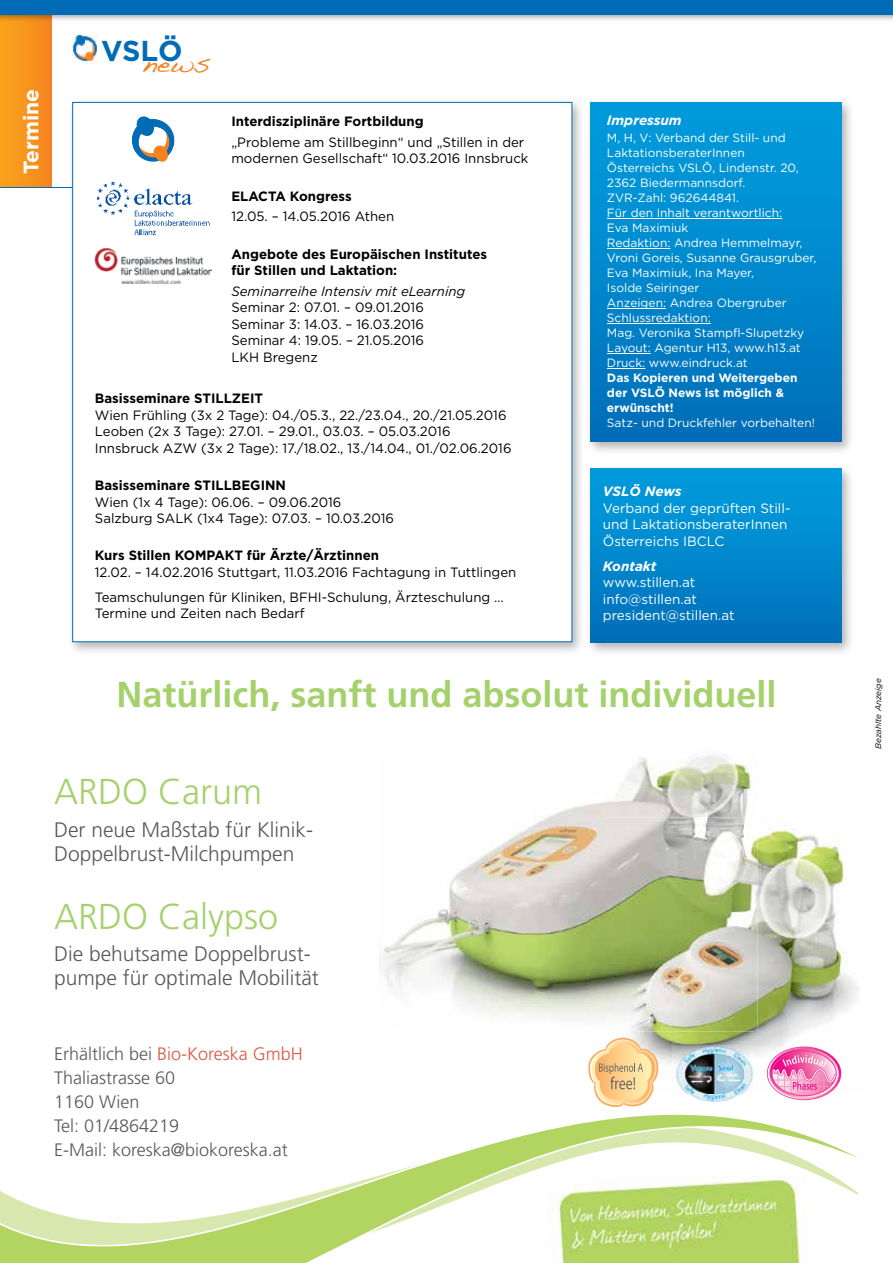
<style>
.page{position:relative;width:893px;height:1263px;background:#fff}
.page>*{position:absolute;margin:0;border:0;box-sizing:border-box;transform-origin:0 0}
.t1{font:700 36px "Frutiger LT";color:#a5d16c}
.t2{font:300 36px "Frutiger LT";color:#a5d16c}
.t3{font:700 28.8px "Gotham HTF";color:#006cb7}
.t4{font:300 21px/24px "Frutiger LT";color:#58595b}
.t5{font:700 21px "Gotham HTF";color:#fff}
.t6{font:300 18px/24px "Frutiger LT";color:#58595b}
.t7{font:13.5px/16.5px "Gotham HTF";color:#000}
.t8{font:700 13.5px/16.5px "Gotham HTF";color:#000}
.t9{font:13.5px/16.5px "Gotham HTF";color:#fff}
.t10{font:italic 13.5px "Gotham HTF";color:#000}
.t11{font:italic 700 13.5px "Gotham HTF";color:#fff}
.t12{font:12px/15px "Gotham HTF";color:#fff}
.t13{font:700 12px/15px "Gotham HTF";color:#fff}
.t14{font:italic 8.25px "Gotham HTF";color:#000}
.s1{color:#d95943}
</style>
<div class="page">
<div style="left:0;top:0;width:51px;height:187px;background:linear-gradient(to right,#faa51b,#f68520)"></div>
<hr style="left:0;top:187px;width:103px;height:1px;background:#006cb7">
<div style="left:0;top:0;width:893px;height:23px;background:#000;opacity:.5"></div>
<div style="left:0;top:0;width:893px;height:14px;background:#006cb7"></div>
<div style="left:585px;top:98px;width:270px;height:358px;background:#000;opacity:.3"></div>
<div style="left:590px;top:102px;width:252px;height:340px;background:linear-gradient(to bottom,#009ede,#006fba)"></div>
<hr style="left:607px;top:218px;width:175px;height:1px;background:#fff">
<hr style="left:607px;top:248px;width:63px;height:1px;background:#fff">
<hr style="left:607px;top:308px;width:59px;height:1px;background:#fff">
<hr style="left:607px;top:323px;width:104px;height:1px;background:#fff">
<hr style="left:607px;top:353px;width:44px;height:1px;background:#fff">
<hr style="left:607px;top:368px;width:38px;height:1px;background:#fff">
<img style="left:379px;top:756px;width:378px;height:218px">
<img style="left:758px;top:818px;width:90px;height:156px">
<img style="left:589px;top:817px;width:169px;height:157px">
<svg style="left:0;top:974px;width:859px;height:289px"></svg>
<svg style="left:588px;top:1037px;width:70px;height:70px"></svg>
<img style="left:673px;top:1045px;width:81px;height:57px">
<div style="left:67px;top:98px;width:519px;height:558px;background:#000;opacity:.3"></div>
<div style="left:73px;top:102px;width:499px;height:540px;background:#fff"></div>
<div style="left:585px;top:464px;width:270px;height:192px;background:#000;opacity:.3"></div>
<div style="left:590px;top:469px;width:252px;height:173px;background:linear-gradient(to bottom,#009ede,#006fba)"></div>
<img style="left:72px;top:35px;width:26px;height:27px">
<img style="left:96px;top:181px;width:114px;height:55px">
<img style="left:95px;top:248px;width:116px;height:36px">
<svg style="left:132px;top:117px;width:42px;height:45px"></svg>
<img style="left:548px;top:1177px;width:258px;height:86px">
<h3 class="t5" style="left:19px;top:174px;width:87px;rotate:-90deg">Termine</h3>
<h2 class="t3" style="left:101px;top:34px;width:110px">VSLÖ<sub>news</sub></h2>
<p class="t8" style="left:231px;top:113px;width:194px">Interdisziplinäre Fortbildung</p>
<p class="t7" style="left:231px;top:134px;width:299px">„Probleme am Stillbeginn“ und „Stillen in der modernen Gesellschaft“ 10.03.2016 Innsbruck</p>
<p class="t8" style="left:231px;top:187px;width:122px">ELACTA Kongress</p>
<p class="t7" style="left:231px;top:208px;width:164px">12.05. – 14.05.2016 Athen</p>
<p class="t8" style="left:231px;top:245px;width:257px">Angebote des Europäischen Institutes für Stillen und Laktation:</p>
<p class="t10" style="left:231px;top:284px;width:235px">Seminarreihe Intensiv mit eLearning</p>
<p class="t7" style="left:231px;top:299px;width:194px;text-align:justify">Seminar 2: 07.01. – 09.01.2016<br>Seminar 3: 14.03. – 16.03.2016<br>Seminar 4: 19.05. – 21.05.2016<br>LKH Bregenz</p>
<p class="t8" style="left:95px;top:390px;width:170px">Basisseminare STILLZEIT</p>
<p class="t7" style="left:95px;top:407px;width:418px">Wien Frühling (3x 2 Tage): 04./05.3., 22./23.04., 20./21.05.2016<br>Leoben (2x 3 Tage): 27.01. – 29.01., 03.03. – 05.03.2016<br>Innsbruck AZW (3x 2 Tage): 17./18.02., 13./14.04., 01./02.06.2016</p>
<p class="t8" style="left:95px;top:477px;width:193px">Basisseminare STILLBEGINN</p>
<p class="t7" style="left:95px;top:493px;width:301px">Wien (1x 4 Tage): 06.06. – 09.06.2016<br>Salzburg SALK (1x4 Tage): 07.03. – 10.03.2016</p>
<p class="t8" style="left:95px;top:547px;width:286px">Kurs Stillen KOMPAKT für Ärzte/Ärztinnen</p>
<p class="t7" style="left:95px;top:559px;width:423px;line-height:25px">12.02. – 14.02.2016 Stuttgart, 11.03.2016 Fachtagung in Tuttlingen<br>Teamschulungen für Kliniken, BFHI-Schulung, Ärzteschulung …</p>
<p class="t7" style="left:95px;top:605px;width:211px">Termine und Zeiten nach Bedarf</p>
<p class="t11" style="left:607px;top:112px;width:76px">Impressum</p>
<p class="t12" style="left:607px;top:130px;width:211px">M, H, V: Verband der Still- und<br>LaktationsberaterInnen<br>Österreichs VSLÖ, Lindenstr. 20,<br>2362 Biedermannsdorf.<br>ZVR-Zahl: 962644841.<br>Für den Inhalt verantwortlich:<br>Eva Maximiuk<br>Redaktion: Andrea Hemmelmayr,<br>Vroni Goreis, Susanne Grausgruber,<br>Eva Maximiuk, Ina Mayer,<br>Isolde Seiringer<br>Anzeigen: Andrea Obergruber<br>Schlussredaktion:<br>Mag. Veronika Stampfl-Slupetzky<br>Layout: Agentur H13, www.h13.at<br>Druck: www.eindruck.at</p>
<p class="t13" style="left:607px;top:370px;width:192px">Das Kopieren und Weitergeben der VSLÖ News ist möglich &amp; erwünscht!</p>
<p class="t12" style="left:607px;top:415px;width:210px">Satz- und Druckfehler vorbehalten!</p>
<p class="t11" style="left:603px;top:484px;width:80px">VSLÖ News</p>
<p class="t9" style="left:603px;top:500px;width:189px">Verband der geprüften Still&shy;und LaktationsberaterInnen<br>Österreichs IBCLC</p>
<p class="t11" style="left:603px;top:558px;width:55px">Kontakt</p>
<p class="t9" style="left:603px;top:574px;width:133px">www.stillen.at info@stillen.at president@stillen.at</p>
<h1 class="t1" style="left:116px;top:674px;width:662px">Natürlich, sanft und absolut individuell</h1>
<h1 class="t2" style="left:54px;top:771px;width:210px">ARDO Carum</h1>
<h3 class="t4" style="left:54px;top:817px;width:261px">Der neue Maßstab für Klinik-<br>Doppelbrust-Milchpumpen</h3>
<h1 class="t2" style="left:54px;top:896px;width:226px">ARDO Calypso</h1>
<h3 class="t4" style="left:54px;top:942px;width:266px">Die behutsame Doppelbrust - pumpe für optimale Mobilität</h3>
<h3 class="t6" style="left:54px;top:1041px;width:250px">Erhältlich bei <span class="s1">Bio-Koreska GmbH<br></span>Thaliastrasse 60<br>1160 Wien<br>Tel: 01/4864219<br>E-Mail: koreska@biokoreska.at</h3>
<p class="t14" style="left:874px;top:749px;width:72px;rotate:-90deg">Bezahlte Anzeige</p>
</div>
